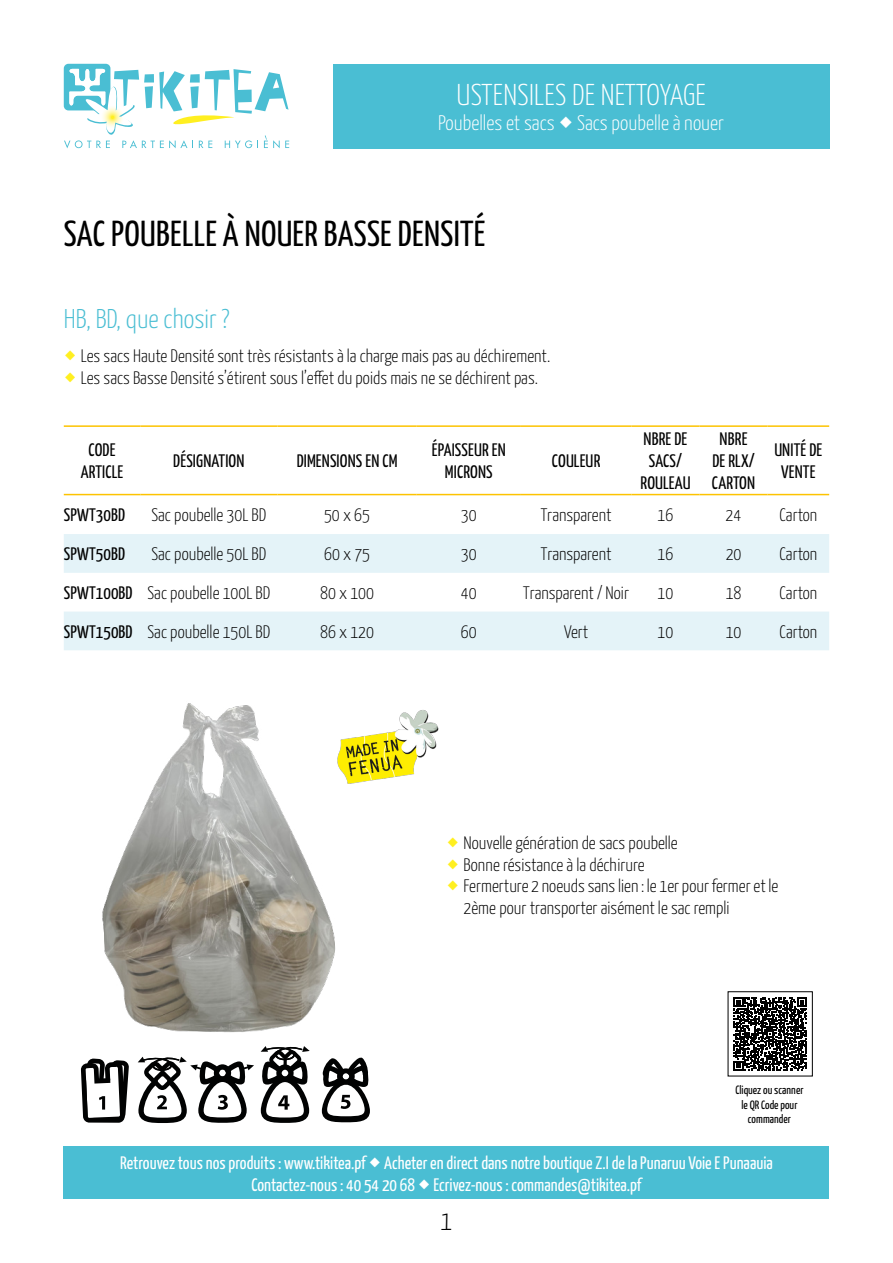
<style>
.page{position:relative;width:893px;height:1263px;background:#fff}
.page>*{position:absolute;margin:0;border:0;box-sizing:border-box;transform-origin:0 0}
.t1{font:36px "Yanone Kaffeesatz";letter-spacing:.01em;color:#000}
.t2{font:300 30px "Yanone Kaffeesatz";letter-spacing:.01em;color:#fff}
.t3{font:300 27px "Yanone Kaffeesatz";color:#4abed3}
.t4{font:300 27px "Yanone Kaffeesatz";color:#000}
.t5{font:300 21px "Yanone Kaffeesatz";color:#fff}
.t6{font:300 18px/21.6px "Yanone Kaffeesatz";color:#000}
.t7{font:18px/21.6px "Yanone Kaffeesatz";color:#fff;text-align:center}
.t8{font:18px/21.6px "Yanone Kaffeesatz";letter-spacing:.01em;color:#000;text-align:center}
.t9{font:12px/14.4px "Yanone Kaffeesatz";color:#000;text-align:center}
.s1{font-weight:400}
</style>
<div class="page">
<svg style="left:64px;top:64px;width:225px;height:84px"></svg>
<div style="left:333px;top:64px;width:496px;height:84px;background:#4abed3"></div>
<div style="left:64px;top:1147px;width:765px;height:52px;background:#4abed3"></div>
<svg style="left:64px;top:534px;width:765px;height:116px;fill:#e4f3f8"></svg>
<hr style="left:140px;top:425px;width:137px;height:2px;background:#fdc300">
<hr style="left:277px;top:425px;width:140px;height:2px;background:#fdc300">
<hr style="left:417px;top:425px;width:104px;height:2px;background:#fdc300">
<hr style="left:521px;top:425px;width:110px;height:2px;background:#fdc300">
<hr style="left:631px;top:425px;width:68px;height:2px;background:#fdc300">
<hr style="left:699px;top:425px;width:68px;height:2px;background:#fdc300">
<hr style="left:767px;top:425px;width:62px;height:2px;background:#fdc300">
<hr style="left:140px;top:494px;width:137px;height:1px;background:#fdc300">
<hr style="left:277px;top:494px;width:140px;height:1px;background:#fdc300">
<hr style="left:417px;top:494px;width:104px;height:1px;background:#fdc300">
<hr style="left:521px;top:494px;width:110px;height:1px;background:#fdc300">
<hr style="left:631px;top:494px;width:68px;height:1px;background:#fdc300">
<hr style="left:699px;top:494px;width:68px;height:1px;background:#fdc300">
<hr style="left:767px;top:494px;width:62px;height:1px;background:#fdc300">
<hr style="left:64px;top:494px;width:76px;height:1px;background:#fdc300">
<hr style="left:64px;top:425px;width:76px;height:2px;background:#fdc300">
<img style="left:102px;top:703px;width:234px;height:330px">
<img style="left:320px;top:703px;width:119px;height:88px">
<svg style="left:734px;top:997px;width:73px;height:73px"></svg>
<svg style="left:322px;top:1057px;width:48px;height:65px"></svg>
<svg style="left:261px;top:1046px;width:49px;height:77px"></svg>
<svg style="left:138px;top:1056px;width:116px;height:67px"></svg>
<svg style="left:81px;top:1058px;width:48px;height:65px"></svg>
<h2 class="t2" style="left:456px;top:73px;width:251px">USTENSILES DE NETTOYAGE</h2>
<p class="t5" style="left:438px;top:107px;width:287px">Poubelles et sacs Sacs poubelle à nouer</p>
<h1 class="t1" style="left:64px;top:208px;width:423px">SAC POUBELLE À NOUER BASSE DENSITÉ</h1>
<h3 class="t3" style="left:64px;top:300px;width:167px">HB, BD, que chosir ?</h3>
<p class="t6" style="left:81px;top:344px;width:471px">Les sacs Haute Densité sont très résistants à la charge mais pas au déchirement.<br>Les sacs Basse Densité s’étirent sous l’effet du poids mais ne se déchirent pas.</p>
<p class="t8" style="left:81px;top:438px;width:44px">CODE<br>ARTICLE</p>
<p class="t8" style="left:173px;top:449px;width:73px">DÉSIGNATION</p>
<p class="t8" style="left:297px;top:449px;width:102px">DIMENSIONS EN CM</p>
<p class="t8" style="left:432px;top:438px;width:76px">ÉPAISSEUR EN<br>MICRONS</p>
<p class="t8" style="left:552px;top:449px;width:50px">COULEUR</p>
<p class="t8" style="left:640px;top:427px;width:52px">NBRE DE<br>SACS/<br>ROULEAU</p>
<p class="t8" style="left:712px;top:427px;width:45px">NBRE<br>DE RLX/<br>CARTON</p>
<p class="t8" style="left:774px;top:438px;width:49px">UNITÉ DE<br>VENTE</p>
<p class="t8" style="left:64px;top:503px;width:63px">SPWT30BD</p>
<p class="t6" style="left:151px;top:503px;width:116px">Sac poubelle 30L BD</p>
<p class="t6" style="left:324px;top:503px;width:47px">50 x 65</p>
<p class="t6" style="left:461px;top:503px;width:17px">30</p>
<p class="t6" style="left:541px;top:503px;width:72px">Transparent</p>
<p class="t6" style="left:658px;top:503px;width:17px">16</p>
<p class="t6" style="left:726px;top:503px;width:17px">24</p>
<p class="t6" style="left:779px;top:503px;width:39px">Carton</p>
<p class="t8" style="left:64px;top:542px;width:63px">SPWT50BD</p>
<p class="t6" style="left:152px;top:542px;width:116px">Sac poubelle 50L BD</p>
<p class="t6" style="left:324px;top:542px;width:47px">60 x 75</p>
<p class="t6" style="left:461px;top:542px;width:17px">30</p>
<p class="t6" style="left:541px;top:542px;width:72px">Transparent</p>
<p class="t6" style="left:658px;top:542px;width:17px">16</p>
<p class="t6" style="left:726px;top:542px;width:17px">20</p>
<p class="t6" style="left:779px;top:542px;width:39px">Carton</p>
<p class="t6" style="left:64px;top:581px;width:208px"><span class="s1">SPWT100BD</span> Sac poubelle 100L BD</p>
<p class="t6" style="left:320px;top:581px;width:55px">80 x 100</p>
<p class="t6" style="left:461px;top:581px;width:17px">40</p>
<p class="t6" style="left:523px;top:581px;width:107px">Transparent / Noir</p>
<p class="t6" style="left:658px;top:581px;width:17px">10</p>
<p class="t6" style="left:726px;top:581px;width:17px">18</p>
<p class="t6" style="left:779px;top:581px;width:39px">Carton</p>
<p class="t6" style="left:64px;top:619px;width:208px"><span class="s1">SPWT150BD</span> Sac poubelle 150L BD</p>
<p class="t6" style="left:320px;top:619px;width:55px">86 x 120</p>
<p class="t6" style="left:461px;top:619px;width:17px">60</p>
<p class="t6" style="left:564px;top:619px;width:26px">Vert</p>
<p class="t6" style="left:658px;top:619px;width:17px">10</p>
<p class="t6" style="left:726px;top:619px;width:17px">10</p>
<p class="t6" style="left:779px;top:619px;width:39px">Carton</p>
<p class="t6" style="left:464px;top:831px;width:316px">Nouvelle génération de sacs poubelle<br>Bonne résistance à la déchirure<br>Fermerture 2 noeuds sans lien : le 1er pour fermer et le 2ème pour transporter aisément le sac rempli</p>
<p class="t9" style="left:735px;top:1082px;width:70px">Cliquez ou scanner le QR Code pour commander</p>
<p class="t7" style="left:120px;top:1151px;width:654px">Retrouvez tous nos produits : www.tikitea.pf Acheter en direct dans notre boutique Z.I de la Punaruu Voie E Punaauia<br>Contactez-nous : 40 54 20 68 Ecrivez-nous : commandes@tikitea.pf</p>
<h3 class="t4" style="left:441px;top:1201px;width:13px">1</h3>
</div>
